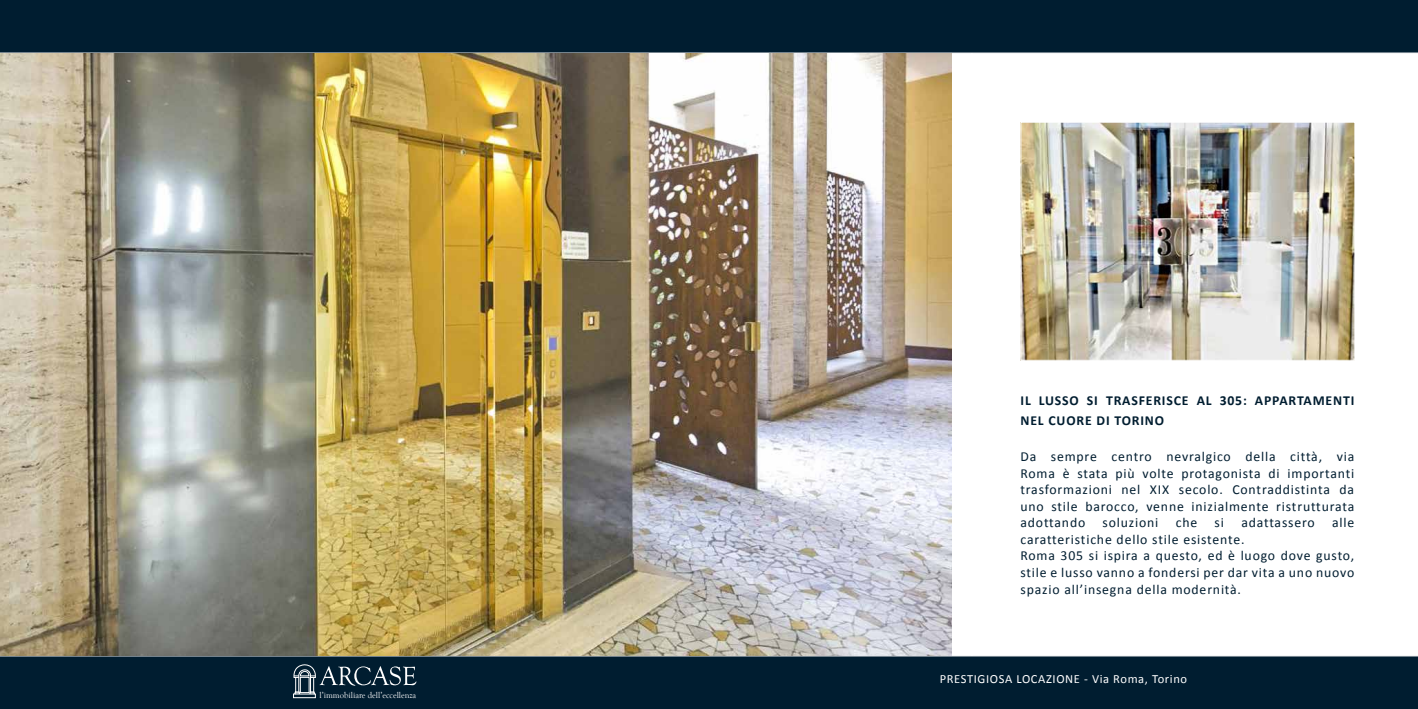
<style>
.page{position:relative;width:1418px;height:709px;background:#fff}
.page>*{position:absolute;margin:0;border:0;box-sizing:border-box;transform-origin:0 0}
.t1{font:13.75px/16.5px "Calibri";letter-spacing:.06em;color:#001d30;text-align:justify}
.t2{font:700 13.75px/20px "Calibri";letter-spacing:.06em;color:#001d30}
.t3{font:12.5px "Calibri";letter-spacing:.05em;color:#fff}
.t4{font:8.75px "Goudy Old Style T";color:#fff}
</style>
<div class="page">
<div style="left:0;top:655px;width:1417px;height:54px;background:#001d30"></div>
<div style="left:0;top:0;width:1417px;height:54px;background:#001d30"></div>
<img style="left:0;top:53px;width:951px;height:603px">
<hr style="left:971px;top:53px;width:1px;height:603px;background:#fff">
<svg style="left:293px;top:664px;width:123px;height:34px;background:#294251"></svg>
<img style="left:1022px;top:124px;width:331px;height:235px">
<div style="left:1020px;top:122px;width:335px;height:239px;border:1px solid #fff"></div>
<p class="t4" style="left:319px;top:690px;width:98px">l’immobiliare dell’eccellenza</p>
<p class="t2" style="left:1020px;top:390px;width:335px">IL LUSSO SI TRASFERISCE AL 305: APPARTAMENTI<br>NEL CUORE DI TORINO</p>
<p class="t1" style="left:1020px;top:448px;width:335px">Da sempre centro nevralgico della città, via Roma è stata più volte protagonista di importanti trasformazioni nel XIX secolo. Contraddistinta da uno stile barocco, venne inizialmente ristrutturata adottando</p>
<p class="t1" style="left:1102px;top:514px;width:57px">soluzioni</p>
<p class="t1" style="left:1175px;top:514px;width:23px">che</p>
<p class="t1" style="left:1214px;top:514px;width:11px">si</p>
<p class="t1" style="left:1241px;top:514px;width:75px">adattassero</p>
<p class="t1" style="left:1331px;top:514px;width:24px">alle</p>
<p class="t1" style="left:1020px;top:531px;width:335px;text-align:left">caratteristiche dello stile esistente.<br>Roma 305 si ispira a questo, ed è luogo dove gusto, stile e lusso vanno a fondersi per dar vita a uno nuovo spazio all’insegna della modernità.</p>
<p class="t3" style="left:939px;top:671px;width:249px">PRESTIGIOSA LOCAZIONE - Via Roma, Torino</p>
</div>
